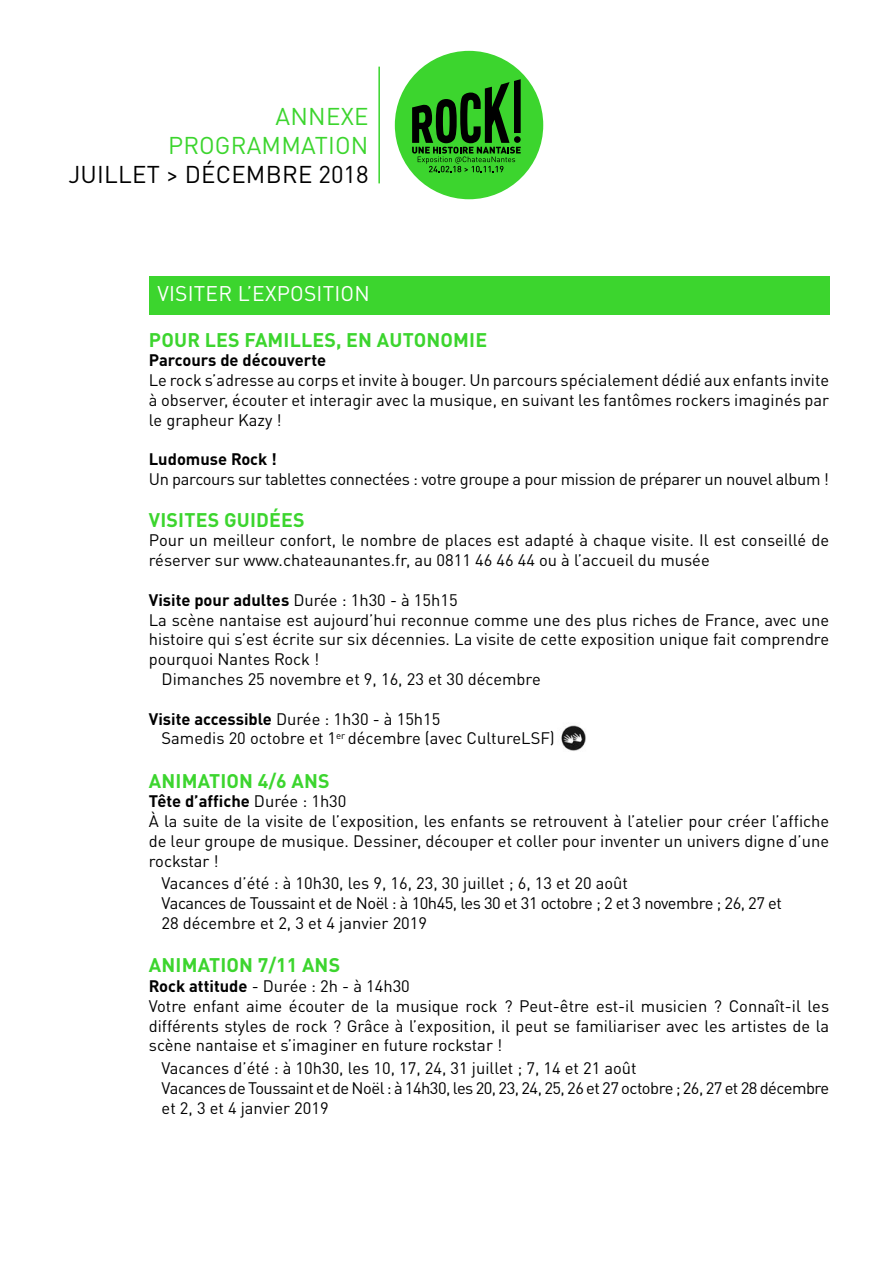
<style>
.page{position:relative;width:893px;height:1263px;background:#fff}
.page>*{position:absolute;margin:0;border:0;box-sizing:border-box;transform-origin:0 0}
.t1{font:24px "DINOT";letter-spacing:.01em;color:#000}
.t2{font:24px/28.8px "DINOT";letter-spacing:.01em;color:#3cd52e;text-align:right}
.t3{font:21px "DINOT";letter-spacing:.01em;color:#fff}
.t4{font:700 19.5px "DINOT";letter-spacing:.01em;color:#3cd52e}
.t5{font:16.5px/19.8px "DINOT";color:#000}
.t6{font:16.5px/19.8px "DINOT";letter-spacing:-.03em;color:#000}
.t7{font:16.5px "DINOT";letter-spacing:-.02em;color:#000}
.t8{font:700 16.5px "DINOT";letter-spacing:-.005em;color:#000}
.s1{font-weight:400}
.s2{font-weight:700}
</style>
<div class="page">
<hr style="left:378px;top:67px;width:2px;height:116px;background:#39d52d">
<div style="left:395px;top:51px;width:148px;height:148px;background:#3cd52e;border-radius:50%"></div>
<svg style="left:412px;top:79px;width:109px;height:93px"></svg>
<div style="left:149px;top:276px;width:680px;height:39px;background:#3cd52e"></div>
<img style="left:561px;top:725px;width:25px;height:26px">
<h1 class="t2" style="left:168px;top:102px;width:202px">annexe programmation</h1>
<h1 class="t1" style="left:68px;top:159px;width:302px">juillet &gt; décembre 2018</h1>
<p class="t3" style="left:157px;top:280px;width:133px">visiter l’expos</p>
<p class="t3" style="left:317px;top:280px;width:38px">ition</p>
<p class="t4" style="left:149px;top:327px;width:340px">Pour les familles, en autonomie</p>
<p class="t8" style="left:149px;top:350px;width:179px">Parcours de découverte</p>
<p class="t5" style="left:149px;top:370px;width:682px;text-align:justify">Le rock s’adresse au corps et invite à bouger. U n parcours spécialement dédié aux enfants invite à observer, écouter et interagir avec la musique, en suivant les fantômes rockers imaginés par le grapheur Kazy !</p>
<p class="t8" style="left:149px;top:449px;width:130px">Ludomuse Rock !</p>
<p class="t7" style="left:149px;top:469px;width:682px">U n parcours sur tablettes connectées : votre groupe a pour mission de préparer un nouvel album !</p>
<p class="t4" style="left:149px;top:507px;width:157px">visites guidées</p>
<p class="t5" style="left:149px;top:530px;width:682px">Pour un meilleur confort, le nombre de places est adapté à chaque visite. I l est conseillé de réserver sur www.chateaunantes.fr, au 0811 46 46 44 ou à l’accueil du musée</p>
<p class="t8" style="left:149px;top:589px;width:310px">Visite pour adultes <span class="s1">Durée : 1h30 - à 15h15</span></p>
<p class="t5" style="left:149px;top:609px;width:682px">La scène nantaise est aujourd’hui reconnue comme une des plus riches de France, avec une</p>
<p class="t5" style="left:149px;top:629px;width:682px">histoire qui s’est écrite sur six décennies. La visite de cette exposition unique fait comprendre</p>
<p class="t5" style="left:149px;top:649px;width:172px">pourquoi Nantes Rock !</p>
<p class="t5" style="left:162px;top:669px;width:381px">Dimanches 25 novembre et 9, 16, 23 et 30 décembre</p>
<p class="t5" style="left:162px;top:708px;width:395px;text-indent:-13px"><span class="s2">Visite accessible</span> Durée : 1h30 - à 15h15<br>Samedis 20 octobre et 1<sup>er</sup> décembre (avec CultureLSF)</p>
<p class="t4" style="left:149px;top:768px;width:182px">Animation 4/6 ans</p>
<p class="t5" style="left:149px;top:791px;width:682px"><span class="s2">Tête d’affiche</span> Durée : 1h30<br>À la suite de la visite de l’exposition, les enfants se retrouvent à l’atelier pour créer l’affiche de leur groupe de musique. Dessiner, découper et coller pour inventer un univers digne d’une rockstar !</p>
<p class="t6" style="left:162px;top:873px;width:622px">Vacances d’été : à 10h30, les 9, 16, 23, 30 juillet ; 6, 13 et 20 août<br>Vacances de Toussaint et de Noël : à 10h45, les 30 et 31 octobre ; 2 et 3 novembre ; 26, 27 et<br>28 décembre et 2, 3 et 4 janvier 2019</p>
<p class="t4" style="left:149px;top:952px;width:193px">Animation 7/11 ans</p>
<p class="t5" style="left:149px;top:976px;width:682px"><span class="s2">Rock attitude</span> - Durée : 2h - à 14h30<br>Votre enfant aime écouter de la musique rock ? Peut-être est-il musicien ? Connaît-il les différents styles de rock ? Grâce à l’exposition, il peut se familiariser avec les artistes de la scène nantaise et s’imaginer en future rockstar !</p>
<p class="t6" style="left:162px;top:1058px;width:669px">Vacances d’été : à 10h30, les 10, 17, 24, 31 juillet ; 7, 14 et 21 août<br>Vacances de Toussaint et de Noël : à 14h30, les 20, 23, 24, 25, 26 et 27 octobre ; 26, 27 et 28 décembre et 2, 3 et 4 janvier 2019</p>
</div>
